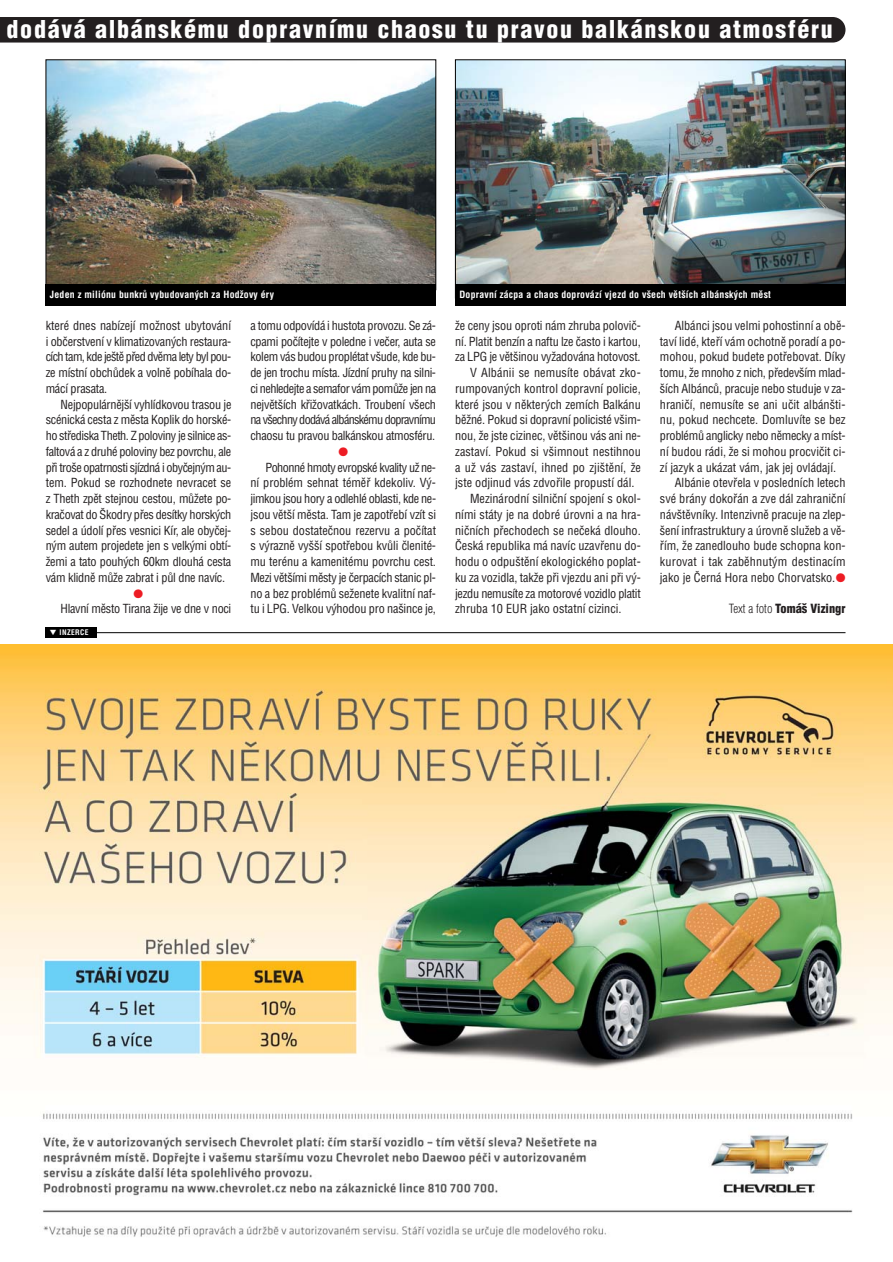
<style>
.page{position:relative;width:893px;height:1262px;background:#fff}
.page>*{position:absolute;margin:0;border:0;box-sizing:border-box;transform-origin:0 0}
.t1{font:900 condensed 24px "Helvetica CE";letter-spacing:.07em;color:#fff}
.t2{font:900 condensed 12.3px "Helvetica CE";color:#231f20}
.t3{font:condensed 12.15px/15.8px "Helvetica CE";color:#231f20;text-align:justify}
.t4{font:condensed 12.15px "Helvetica CE";letter-spacing:-.025em;color:#231f20}
.t5{font:condensed 12.15px "Helvetica CE";letter-spacing:-.02em;color:#231f20}
.t6{font:12.15px "Zapf Dingbats";color:#ed1c24}
.t7{font:700 condensed 9.75px "Helvetica CE";letter-spacing:.025em;color:#fff}
.t8{font:700 condensed 7.5px "Helvetica CE";letter-spacing:.05em;color:#fff}
.s1{color:#ed1c24}
.s2{font-weight:300}
</style>
<div class="page">
<div style="left:0;top:17px;width:845px;height:26px;background:#231f20"></div>
<img style="left:48px;top:62px;width:386px;height:222px">
<div style="left:46px;top:284px;width:390px;height:22px;background:#000"></div>
<img style="left:457px;top:62px;width:386px;height:222px">
<div style="left:455px;top:284px;width:390px;height:22px;background:#000"></div>
<img style="left:0;top:644px;width:892px;height:593px">
<hr style="left:46px;top:632px;width:799px;height:1px;background:#000">
<div style="left:46px;top:627px;width:51px;height:11px;background:#000"></div>
<h1 class="t1" style="left:7px;top:21px;width:827px">dodává albánskému dopravnímu chaosu tu pravou balkánskou atmosféru</h1>
<p class="t7" style="left:50px;top:291px;width:226px">Jeden z miliónu bunkrů vybudovaných za Hodžovy éry</p>
<p class="t7" style="left:459px;top:291px;width:313px">Dopravní zácpa a chaos doprovází vjezd do všech větších albánských měst</p>
<p class="t3" style="left:46px;top:319px;width:187px">které dnes nabízejí možnost ubytování i občerstvení v klimatizovaných restaura&shy;cích tam, kde ještě před dvěma lety byl pou&shy;ze místní obchůdek a volně pobíhala do&shy;mácí prasata.</p>
<p class="t3" style="left:46px;top:398px;width:187px;text-indent:15px">Nejpopulárnější vyhlídkovou trasou je scénická cesta z města Koplik do horské&shy;ho střediska Theth. Z poloviny je silnice as&shy;faltová a z druhé poloviny bez povrchu, ale při troše opatrnosti sjízdná i obyčejným au&shy;tem. Pokud se rozhodnete nevracet se z Theth zpět stejnou cestou, můžete po&shy;kračovat do Škodry přes desítky horských sedel a údolí přes vesnici Kír, ale obyčej&shy;ným autem projedete jen s velkými obtí&shy;žemi a tato pouhých 60km dlouhá cesta vám klidně může zabrat i půl dne navíc.</p>
<p class="t6" style="left:134px;top:587px;width:11px">●</p>
<p class="t4" style="left:61px;top:604px;width:172px">Hlavní město Tirana žije ve dne v noci</p>
<p class="t8" style="left:50px;top:629px;width:40px">▼ INZERCE</p>
<p class="t3" style="left:250px;top:319px;width:187px">a tomu odpovídá i hustota provozu. Se zá&shy;cpami počítejte v poledne i večer, auta se kolem vás budou proplétat všude, kde bu&shy;de jen trochu místa. Jízdní pruhy na silni&shy;ci nehledejte a semafor vám pomůže jen na největších křižovatkách. Troubení všech na všechny dodává albánskému dopravnímu chaosu tu pravou balkánskou atmosféru.</p>
<p class="t6" style="left:338px;top:446px;width:11px">●</p>
<p class="t3" style="left:250px;top:461px;width:187px;text-indent:15px">Pohonné hmoty evropské kvality už ne&shy;ní problém sehnat téměř kdekoliv. Vý&shy;jimkou jsou hory a odlehlé oblasti, kde ne&shy;jsou větší města. Tam je zapotřebí vzít si s sebou dostatečnou rezervu a počítat s výrazně vyšší spotřebou kvůli členité&shy;mu terénu a kamenitému povrchu cest.<br>Mezi většími městy je čerpacích stanic pl&shy;no a bez problémů seženete kvalitní naf&shy;tu i LPG. Velkou výhodou pro našince je,</p>
<p class="t3" style="left:455px;top:319px;width:187px">že ceny jsou oproti nám zhruba polovič-</p>
<p class="t3" style="left:455px;top:335px;width:187px">ní. Platit benzín a naftu lze často i kartou,</p>
<p class="t3" style="left:455px;top:350px;width:187px">za LPG je většinou vyžadována hotovost.</p>
<p class="t3" style="left:470px;top:366px;width:172px">V Albánii se nemusíte obávat zko-</p>
<p class="t3" style="left:455px;top:382px;width:187px">rumpovaných kontrol dopravní policie,</p>
<p class="t3" style="left:455px;top:398px;width:187px">které jsou v některých zemích Balkánu</p>
<p class="t3" style="left:455px;top:413px;width:187px">běžné. Pokud si dopravní policisté všim-</p>
<p class="t3" style="left:455px;top:429px;width:187px">nou, že jste cizinec, většinou vás ani ne-</p>
<p class="t3" style="left:455px;top:445px;width:187px">zastaví. Pokud si všimnout nestihnou</p>
<p class="t3" style="left:455px;top:461px;width:187px">a už vás zastaví, ihned po zjištění, že</p>
<p class="t3" style="left:455px;top:476px;width:181px">jste odjinud vás zdvořile propustí dál.</p>
<p class="t3" style="left:470px;top:492px;width:172px">Mezinárodní silniční spojení s okol-</p>
<p class="t3" style="left:455px;top:508px;width:187px">ními státy je na dobré úrovni a na hra-</p>
<p class="t3" style="left:455px;top:524px;width:187px">ničních přechodech se nečeká dlouho.</p>
<p class="t3" style="left:455px;top:539px;width:187px">Česká republika má navíc uzavřenu do-</p>
<p class="t3" style="left:455px;top:555px;width:187px">hodu o odpuštění ekologického poplat-</p>
<p class="t3" style="left:455px;top:571px;width:187px">ku za vozidla, takže při vjezdu ani při vý-</p>
<p class="t4" style="left:455px;top:589px;width:187px">jezdu nemusíte za motorové vozidlo platit</p>
<p class="t3" style="left:455px;top:602px;width:168px">zhruba 10 EUR jako ostatní cizinci.</p>
<p class="t3" style="left:674px;top:319px;width:172px">Albánci jsou velmi pohostinní a obě-</p>
<p class="t3" style="left:660px;top:335px;width:187px">taví lidé, kteří vám ochotně poradí a po-</p>
<p class="t3" style="left:660px;top:350px;width:187px">mohou, pokud budete potřebovat. Díky</p>
<p class="t5" style="left:660px;top:368px;width:187px">tomu, že mnoho z nich, především mlad-</p>
<p class="t3" style="left:660px;top:382px;width:187px">ších Albánců, pracuje nebo studuje v za-</p>
<p class="t3" style="left:660px;top:398px;width:187px">hraničí, nemusíte se ani učit albánšti-</p>
<p class="t3" style="left:660px;top:413px;width:187px">nu, pokud nechcete. Domluvíte se bez</p>
<p class="t4" style="left:660px;top:431px;width:187px">problémů anglicky nebo německy a míst-</p>
<p class="t3" style="left:660px;top:445px;width:187px">ní budou rádi, že si mohou procvičit ci-</p>
<p class="t3" style="left:660px;top:461px;width:178px">zí jazyk a ukázat vám, jak jej ovládají.</p>
<p class="t3" style="left:674px;top:476px;width:172px">Albánie otevřela v posledních letech</p>
<p class="t3" style="left:660px;top:492px;width:187px">své brány dokořán a zve dál zahraniční</p>
<p class="t3" style="left:660px;top:508px;width:187px">návštěvníky. Intenzivně pracuje na zlep-</p>
<p class="t3" style="left:660px;top:524px;width:187px">šení infrastruktury a úrovně služeb a vě-</p>
<p class="t3" style="left:660px;top:539px;width:187px">řím, že zanedlouho bude schopna kon-</p>
<p class="t3" style="left:660px;top:555px;width:187px">kurovat i tak zaběhnutým destinacím</p>
<p class="t3" style="left:660px;top:571px;width:187px">jako je Černá Hora nebo Chorvatsko.<span class="s1">●</span></p>
<p class="t2" style="left:728px;top:604px;width:118px"><span class="s2">Text a foto</span> Tomáš Vizingr</p>
</div>
